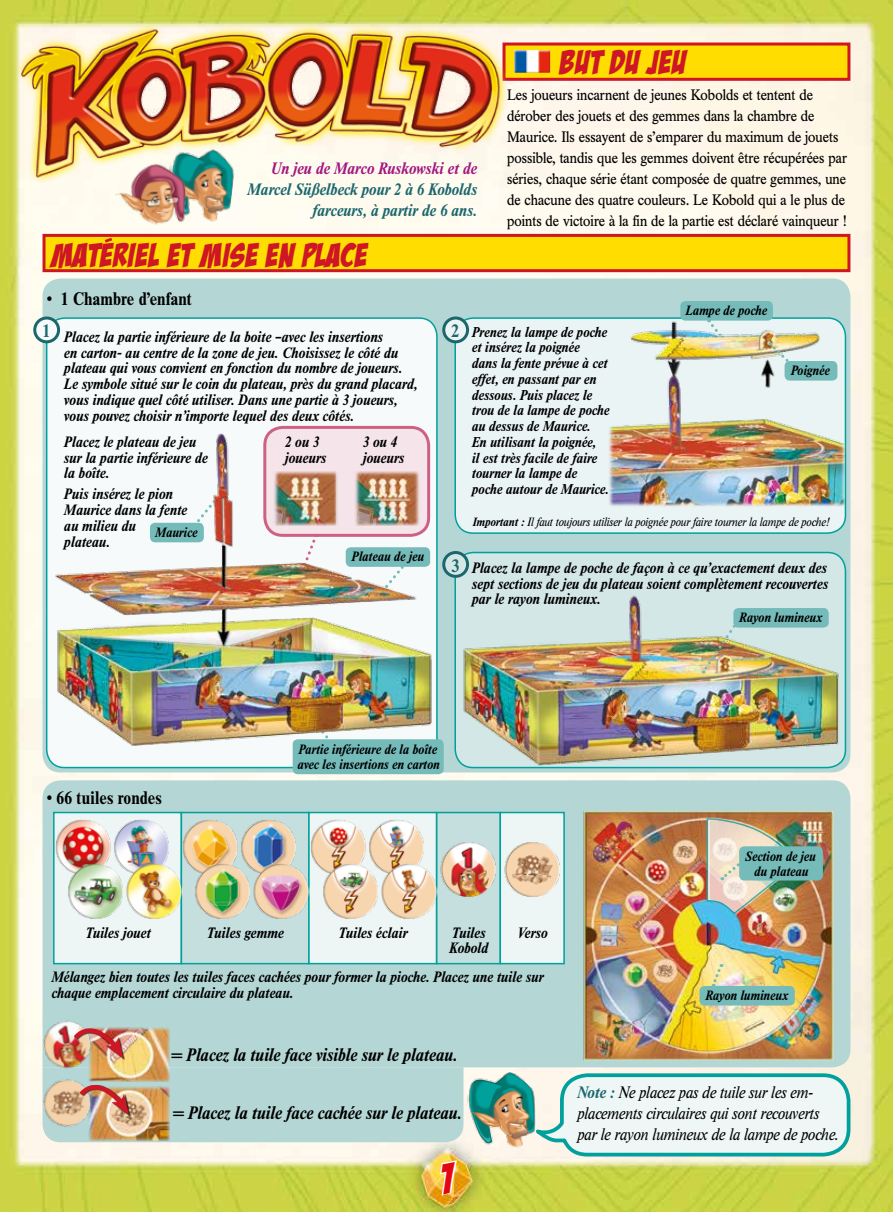
<style>
.page{position:relative;width:893px;height:1212px;background:#fff}
.page>*{position:absolute;margin:0;border:0;box-sizing:border-box;transform-origin:0 0}
.t1{font:43.5px "Bada Boom BB";color:#e30613;scale:.9 1}
.t2{font:33px "Bada Boom BB";letter-spacing:.03em;color:#ce1625}
.t3{font:italic 700 18px "Times BQ";letter-spacing:-.005em;color:#000;scale:.9 1}
.t4{font:700 18px "Times BQ";letter-spacing:.005em;color:#000;scale:.9 1}
.t5{font:700 18px "Times BQ";color:#1b676c;scale:.9 1}
.t6{font:italic 16.5px/21px "Times BQ";color:#000;scale:.9 1}
.t7{font:italic 700 16.5px/21px "Times BQ";color:#1b676c;text-align:right;scale:.9 1}
.t8{font:italic 700 16.5px "Times BQ";color:#a11881;scale:.9 1}
.t9{font:italic 700 15px/15.8px "Times BQ";color:#000;scale:.9 1}
.t10{font:15px/21px "Times BQ";color:#000;scale:.9 1}
.t11{font:italic 700 14.25px/15.8px "Times BQ";color:#000;scale:.9 1}
.t12{font:italic 700 13.5px/15px "Times BQ";color:#000;scale:.9 1}
.t13{font:italic 12px "Times BQ";color:#000;scale:.9 1}
.s1{font-weight:700}
.s2{font-weight:700;color:#1b676c}
</style>
<div class="page">
<img style="left:0;top:0;width:893px;height:1212px">
<div style="left:504px;top:44px;width:345px;height:35px;background:#fd0"></div>
<div style="left:502px;top:43px;width:348px;height:38px;border:3px solid #ce1625"></div>
<div style="left:44px;top:235px;width:805px;height:36px;background:#fd0"></div>
<div style="left:43px;top:234px;width:807px;height:38px;border:3px solid #ce1625"></div>
<div style="left:43px;top:279px;width:807px;height:493px;background:#b4d7d6;border-radius:18px"></div>
<div style="left:455px;top:552px;width:390px;height:215px;background:#d4e7e7;border-radius:18px"></div>
<div style="left:47px;top:318px;width:390px;height:449px;background:#f7fafb;border-radius:18px"></div>
<div style="left:46px;top:317px;width:392px;height:451px;border:2px solid #00a09c;border-radius:18px"></div>
<div style="left:455px;top:318px;width:390px;height:215px;background:#ebf4f4;border-radius:18px"></div>
<div style="left:454px;top:317px;width:392px;height:217px;border:2px solid #00a09c;border-radius:18px"></div>
<div style="left:263px;top:426px;width:167px;height:111px;border:3px solid #cd6183;border-radius:18px"></div>
<div style="left:43px;top:780px;width:807px;height:287px;background:#b4d7d6"></div>
<svg style="left:534px;top:1071px;width:318px;height:87px;background:#d8edeb"></svg>
<div style="left:53px;top:812px;width:129px;height:152px;background:#edf5f5;border:2px solid #00a09c"></div>
<div style="left:181px;top:812px;width:129px;height:152px;background:#c4dfde;border:2px solid #00a09c"></div>
<div style="left:436px;top:812px;width:65px;height:152px;background:#c4dfde;border:2px solid #00a09c"></div>
<div style="left:308px;top:812px;width:129px;height:152px;background:#edf5f5;border:2px solid #00a09c"></div>
<div style="left:500px;top:812px;width:65px;height:152px;background:#edf5f5;border:2px solid #00a09c"></div>
<img style="left:519px;top:50px;width:31px;height:23px">
<img style="left:580px;top:810px;width:261px;height:250px">
<img style="left:99px;top:1028px;width:71px;height:39px">
<img style="left:55px;top:819px;width:509px;height:100px">
<img style="left:36px;top:1015px;width:63px;height:116px">
<img style="left:55px;top:432px;width:377px;height:315px">
<img style="left:607px;top:317px;width:240px;height:190px">
<img style="left:454px;top:592px;width:392px;height:175px">
<img style="left:6px;top:13px;width:513px;height:181px">
<svg style="left:770px;top:342px;width:31px;height:32px"></svg>
<img style="left:701px;top:619px;width:38px;height:55px">
<img style="left:706px;top:817px;width:94px;height:99px">
<svg style="left:710px;top:964px;width:13px;height:22px"></svg>
<div style="left:74px;top:1029px;width:51px;height:31px;background:#000;opacity:.75"></div>
<img style="left:71px;top:1026px;width:52px;height:32px">
<svg style="left:43px;top:1067px;width:420px;height:75px;background:#bbccc1"></svg>
<img style="left:163px;top:144px;width:74px;height:83px">
<img style="left:113px;top:160px;width:76px;height:71px">
<img style="left:467px;top:1071px;width:69px;height:80px">
<svg style="left:438px;top:1158px;width:21px;height:40px"></svg>
<div style="left:35px;top:318px;width:24px;height:24px;background:#f7fafb;border-radius:50%"></div>
<div style="left:33px;top:316px;width:27px;height:27px;border:3px solid #1b676c;border-radius:50%"></div>
<div style="left:444px;top:318px;width:24px;height:24px;background:#ebf4f4;border-radius:50%"></div>
<div style="left:442px;top:316px;width:27px;height:27px;border:3px solid #1b676c;border-radius:50%"></div>
<div style="left:444px;top:552px;width:24px;height:24px;background:#d4e7e7;border-radius:50%"></div>
<div style="left:442px;top:551px;width:27px;height:27px;border:3px solid #1b676c;border-radius:50%"></div>
<div style="left:680px;top:301px;width:93px;height:20px;background:#74bbb9;border-radius:5px"></div>
<div style="left:150px;top:523px;width:54px;height:19px;background:#74bbb9;border-radius:5px"></div>
<div style="left:346px;top:547px;width:84px;height:20px;background:#74bbb9;border-radius:5px"></div>
<div style="left:293px;top:739px;width:151px;height:35px;background:#74bbb9;border-radius:5px"></div>
<div style="left:733px;top:608px;width:96px;height:20px;background:#74bbb9;border-radius:5px"></div>
<div style="left:699px;top:986px;width:96px;height:19px;background:#74bbb9;border-radius:5px"></div>
<div style="left:739px;top:846px;width:84px;height:34px;background:#74bbb9;border-radius:5px"></div>
<div style="left:785px;top:361px;width:52px;height:20px;background:#74bbb9;border-radius:5px"></div>
<svg style="left:105px;top:238px;width:7px;height:5px"></svg>
<p class="t8" style="left:270px;top:159px;width:230px">Un jeu de Marco Ruskowski et de</p>
<p class="t7" style="left:247px;top:179px;width:257px">Marcel Süßelbeck pour 2 à 6 Kobolds farceurs, à partir de 6 ans.</p>
<h2 class="t2" style="left:52px;top:238px;width:316px">MATERIEL ET MISE EN PLACE</h2>
<p class="t4" style="left:47px;top:288px;width:163px">• 1 Chambre d’enfant</p>
<h2 class="t2" style="left:560px;top:45px;width:128px">BUT DU JEU</h2>
<p class="t10" style="left:507px;top:85px;width:379px">Les joueurs incarnent de jeunes Kobolds et tentent de dérober des jouets et des gemmes dans la chambre de Maurice. Ils essayent de s’emparer du maximum de jouets possible, tandis que les gemmes doivent être récupérées par séries, chaque série étant composée de quatre gemmes, une de chacune des quatre couleurs. Le Kobold qui a le plus de points de victoire à la fin de la partie est déclaré vainqueur !</p>
<p class="t12" style="left:685px;top:303px;width:92px">Lampe de poche</p>
<p class="t5" style="left:42px;top:320px;width:10px">1</p>
<p class="t5" style="left:451px;top:320px;width:10px">2</p>
<p class="t9" style="left:64px;top:329px;width:394px">Placez la partie inférieure de la boite –avec les insertions<br>en carton- au centre de la zone de jeu. Choisissez le côté du plateau qui vous convient en fonction du nombre de joueurs.<br>Le symbole situé sur le coin du plateau, près du grand placard, vous indique quel côté utiliser. Dans une partie à 3 joueurs, vous pouvez choisir n’importe lequel des deux côtés.</p>
<p class="t9" style="left:64px;top:434px;width:161px">Placez le plateau de jeu sur la partie inférieure de la boîte.</p>
<p class="t9" style="left:64px;top:486px;width:138px">Puis insérez le pion<br>Maurice dans la fente au milieu du<br>plateau.</p>
<p class="t9" style="left:362px;top:434px;width:47px">3 ou 4 joueurs</p>
<p class="t9" style="left:284px;top:434px;width:47px">2 ou 3 joueurs</p>
<p class="t12" style="left:155px;top:525px;width:48px">Maurice</p>
<p class="t12" style="left:351px;top:549px;width:82px">Plateau de jeu</p>
<p class="t5" style="left:452px;top:555px;width:10px">3</p>
<p class="t11" style="left:471px;top:324px;width:154px">Prenez la lampe de poche et insérez la poignée<br>dans la fente prévue à cet effet, en passant par en dessous. Puis placez le trou de la lampe de poche au dessus de Maurice.<br>En utilisant la poignée,<br>il est très facile de faire tourner la lampe de poche autour de Maurice.</p>
<p class="t12" style="left:790px;top:363px;width:45px">Poignée</p>
<p class="t13" style="left:472px;top:514px;width:397px"><span class="s1">Important :</span> Il faut toujours utiliser la poignée pour faire tourner la lampe de poche!</p>
<p class="t9" style="left:471px;top:560px;width:397px;text-align:justify">Placez la lampe de poche de façon à ce qu’exactement deux des sept sections de jeu du plateau soient complètement recouvertes par le rayon lumineux.</p>
<p class="t12" style="left:739px;top:610px;width:93px">Rayon lumineux</p>
<p class="t4" style="left:47px;top:787px;width:129px">• 66 tuiles rondes</p>
<p class="t12" style="left:297px;top:741px;width:160px">Partie inférieure de la boîte avec les insertions en carton</p>
<p class="t12" style="left:745px;top:848px;width:80px;text-align:center">Section de jeu du plateau</p>
<p class="t9" style="left:85px;top:925px;width:74px">Tuiles jouet</p>
<p class="t9" style="left:207px;top:925px;width:87px">Tuiles gemme</p>
<p class="t9" style="left:338px;top:925px;width:78px">Tuiles éclair</p>
<p class="t9" style="left:452px;top:925px;width:39px">Tuiles</p>
<p class="t9" style="left:517px;top:925px;width:35px">Verso</p>
<p class="t9" style="left:449px;top:940px;width:45px">Kobold</p>
<p class="t9" style="left:51px;top:969px;width:548px">Mélangez bien toutes les tuiles faces cachées pour former la pioche. Placez une tuile sur chaque emplacement circulaire du plateau.</p>
<p class="t3" style="left:171px;top:1044px;width:319px">= Placez la tuile face visible sur le plateau.</p>
<p class="t3" style="left:172px;top:1102px;width:322px">= Placez la tuile face cachée sur le plateau.</p>
<h1 class="t1" style="left:440px;top:1155px;width:16px">1</h1>
<p class="t12" style="left:705px;top:988px;width:93px">Rayon lumineux</p>
<p class="t6" style="left:577px;top:1082px;width:291px"><span class="s2">Note :</span> Ne placez pas de tuile sur les em&shy;placements circulaires qui sont recouverts par le rayon lumineux de la lampe de poche.</p>
</div>
